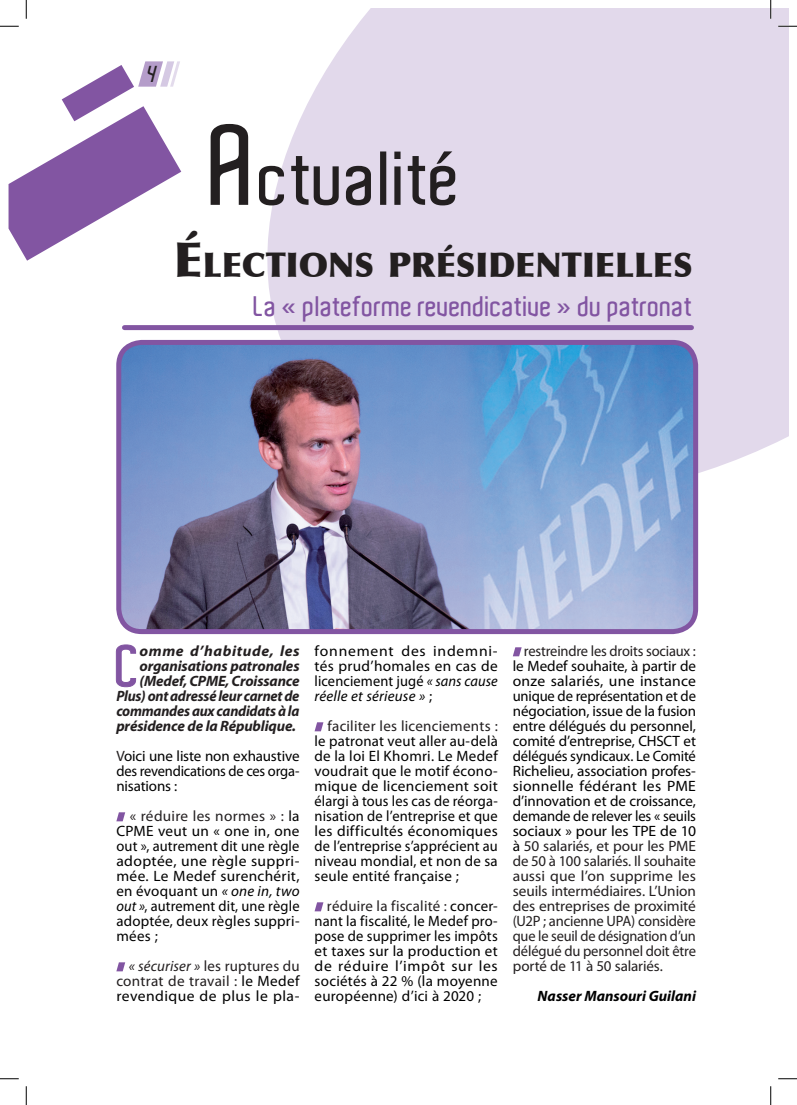
<style>
.page{position:relative;width:797px;height:1105px;background:#fff}
.page>*{position:absolute;margin:0;border:0;box-sizing:border-box;transform-origin:0 0}
.t1{font:600 73.62px "Aldo";color:#231f20}
.t2{font:600 56.38px "Aldo";color:#8255a2}
.t3{font:900 34px "Optima";color:#231f20}
.t4{font:600 27.5px "Aldo";color:#8255a2}
.t5{font:italic 600 22.5px "Aldo";color:#231f20}
.t6{font:15px/15px "Myriad Pro";letter-spacing:.01em;color:#000001;text-align:justify}
.t7{font:italic 700 15px/15px "Myriad Pro";letter-spacing:-.01em;color:#231f20;text-align:right;scale:1.04 1}
.t8{font:15px/15px "Myriad Pro";letter-spacing:.015em;color:#231f20;text-align:justify}
.t9{font:15px/15px "Myriad Pro";letter-spacing:.01em;color:#000001;text-align:justify;scale:1.04 1}
.t10{font:15px "Myriad Pro";letter-spacing:-.015em;color:#231f20}
.t11{font:italic 700 15px "Myriad Pro";color:#000001}
.s1{font-size:110.38px}
.s2{font-size:48.5px}
.s3{color:#231f20}
.s4{font-style:italic}
.s5{color:#000001}
</style>
<div class="page">
<svg style="left:211px;top:9px;width:577px;height:528px;fill:#e2d9eb"></svg>
<svg style="left:9px;top:61px;width:172px;height:200px"></svg>
<div style="left:124px;top:325px;width:567px;height:5px;background:#8255a2"></div>
<svg style="left:116px;top:644px;width:20px;height:43px"></svg>
<svg style="left:116px;top:812px;width:9px;height:9px"></svg>
<svg style="left:116px;top:962px;width:9px;height:9px"></svg>
<svg style="left:314px;top:722px;width:9px;height:9px"></svg>
<svg style="left:314px;top:902px;width:9px;height:9px"></svg>
<svg style="left:513px;top:647px;width:8px;height:9px"></svg>
<img style="left:122px;top:342px;width:573px;height:286px">
<div style="left:116px;top:340px;width:582px;height:294px;border:5px solid #8255a2;border-radius:23px"></div>
<svg style="left:0;top:25px;width:19px;height:2px"></svg>
<svg style="left:778px;top:25px;width:19px;height:2px"></svg>
<svg style="left:0;top:1078px;width:19px;height:1px"></svg>
<svg style="left:778px;top:1078px;width:19px;height:1px"></svg>
<svg style="left:25px;top:0;width:2px;height:19px"></svg>
<svg style="left:25px;top:1086px;width:2px;height:19px"></svg>
<svg style="left:770px;top:0;width:1px;height:19px"></svg>
<svg style="left:770px;top:1086px;width:1px;height:19px"></svg>
<h3 class="t5" style="left:145px;top:62px;width:18px">4</h3>
<h1 class="t1" style="left:211px;top:137px;width:253px"><span class="s1">A</span>ctualité</h1>
<h3 class="t3" style="left:174px;top:244px;width:520px"><span class="s2">É</span>LECTIONS PRÉSIDENTIELLES</h3>
<h3 class="t4" style="left:254px;top:291px;width:440px">La « plateforme revendicative » du patronat</h3>
<h2 class="t2" style="left:116px;top:635px;width:25px">C</h2>
<p class="t7" style="left:116px;top:643px;width:178px">omme d’habitude, les organisations patronales (Medef, CPME, Croissance<br>Plus) ont adressé leur carnet de commandes aux candidats à la présidence de la République.</p>
<p class="t6" style="left:116px;top:748px;width:185px"><span class="s3">V</span>oici une liste non exhaustive des revendications de ces orga&shy;nisations :</p>
<p class="t6" style="left:116px;top:808px;width:185px;text-indent:13px"><span class="s3">« réduire les normes » :</span> la CPME veut un « one in, one out », autrement dit une règle adoptée, une règle suppri&shy;mée. Le Medef surenchérit, en évoquant un <span class="s4">« one in, two out »</span>, autrement dit, une règle adoptée, deux règles suppri&shy;mées ;</p>
<p class="t8" style="left:116px;top:958px;width:185px;text-indent:12px"><span class="s4">« sécuriser »</span> les ruptures du contrat de travail : <span class="s5">le Medef revendique de plus le pla-</span></p>
<p class="t9" style="left:314px;top:643px;width:178px">fonnement des indemni&shy;tés prud’homales en cas de licenciement jugé <span class="s4">« sans cause réelle et sérieuse »</span> ;</p>
<p class="t8" style="left:327px;top:718px;width:172px">faciliter les licenciements :</p>
<p class="t6" style="left:314px;top:733px;width:185px">le patronat veut aller au-delà de la loi El Khomri. Le Medef voudrait que le motif écono&shy;mique de licenciement soit élargi à tous les cas de réorga&shy;nisation de l’entreprise et que les difficultés économiques de l’entreprise s’apprécient au niveau mondial, et non de sa seule entité française ;</p>
<p class="t6" style="left:314px;top:898px;width:185px;text-indent:12px"><span class="s3">réduire la fiscalité :</span> concer&shy;nant la fiscalité, le Medef pro&shy;pose de supprimer les impôts et taxes sur la production et de réduire l’impôt sur les sociétés à 22 % (la moyenne européenne) d’ici à 2020 ;</p>
<p class="t10" style="left:524px;top:642px;width:173px">restreindre les droits sociaux :</p>
<p class="t6" style="left:513px;top:658px;width:185px">le Medef souhaite, à partir de onze salariés, une instance unique de représentation et de négociation, issue de la fusion entre délégués du personnel, comité d’entreprise, CHSCT et délégués syndicaux. Le Comité Richelieu, association profes&shy;sionnelle fédérant les PME d’innovation et de croissance, demande de relever les « seuils sociaux » pour les TPE de 10 à <span class="s3">50 salariés, et pour les PME de 50 à 100 salariés. Il souhaite aussi que l’on supprime les seuils intermédiaires. L’Union des entreprises de proximité (U2P ; ancienne UPA) considère que le seuil de désignation d’un délégué du personnel doit être porté de 11 à 50 salariés.</span></p>
<p class="t11" style="left:537px;top:986px;width:160px">Nasser Mansouri Guilani</p>
</div>
